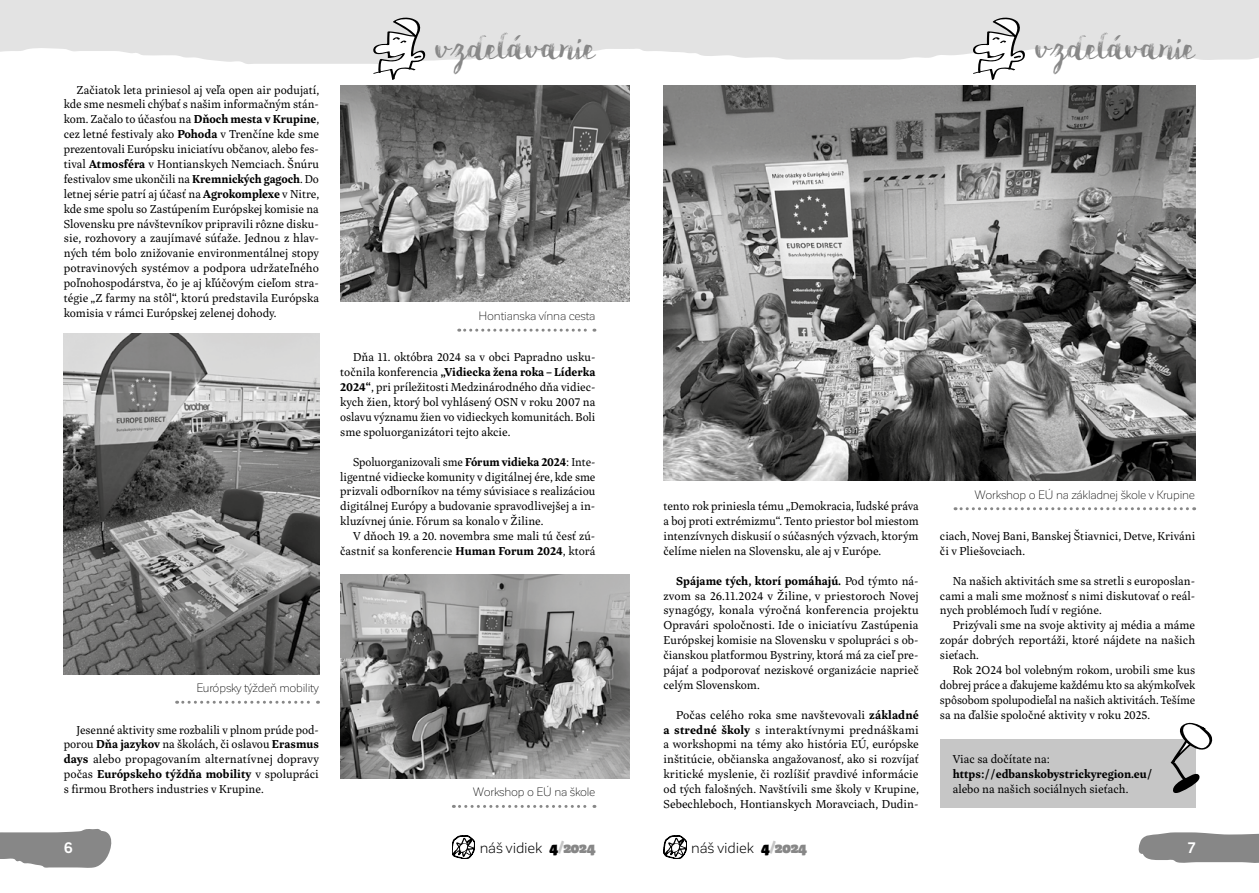
<style>
.page{position:relative;width:1259px;height:893px;background:#fff}
.page>*{position:absolute;margin:0;border:0;box-sizing:border-box;transform-origin:0 0}
.t1{font:42px "HMS Gilbert Dry Brush";color:#878787}
.t2{font:15px "Corporative Sans";letter-spacing:-.005em;color:#000}
.t3{font:700 15px "Corporative Sans";color:#fff}
.t4{font:12px/14.9px "Inka A Text";color:#000;text-align:justify}
.t5{font:300 12px "Corporative Sans";letter-spacing:-.015em;color:#000}
.t6{font:700 12px "Inka A Text";color:#000}
.s1{font-weight:700}
.s2{font-family:"Frido Narrow";font-size:18px}
.s3{font-family:"Frido Narrow";font-size:18px;color:#c6c6c6}
.s4{font-family:"Frido Narrow";font-size:18px;color:#878787}
</style>
<div class="page">
<svg style="left:1138px;top:832px;width:121px;height:31px"></svg>
<svg style="left:663px;top:836px;width:24px;height:23px"></svg>
<div style="left:940px;top:740px;width:255px;height:68px;background:#c6c6c6"></div>
<svg style="left:955px;top:507px;width:239px;height:3px"></svg>
<img style="left:663px;top:85px;width:532px;height:395px">
<svg style="left:1170px;top:723px;width:42px;height:70px"></svg>
<svg style="left:0;top:829px;width:112px;height:39px"></svg>
<svg style="left:452px;top:836px;width:23px;height:23px"></svg>
<img style="left:64px;top:334px;width:255px;height:340px">
<svg style="left:177px;top:701px;width:141px;height:3px"></svg>
<svg style="left:459px;top:329px;width:136px;height:3px"></svg>
<svg style="left:453px;top:805px;width:142px;height:3px"></svg>
<svg style="left:0;top:0;width:1259px;height:80px"></svg>
<img style="left:340px;top:85px;width:289px;height:217px">
<img style="left:340px;top:574px;width:289px;height:204px">
<img style="left:629px;top:85px;width:1px;height:217px">
<img style="left:629px;top:574px;width:1px;height:204px">
<p class="t4" style="left:64px;top:82px;width:257px;text-indent:13px">Začiatok leta priniesol aj veľa open air podujatí, kde sme nesmeli chýbať s našim informačným stán&shy;kom. Začalo to účasťou na <span class="s1">Dňoch mesta v Krupine</span>, cez letné festivaly ako <span class="s1">Pohoda</span> v Trenčíne kde sme prezentovali Európsku iniciatívu občanov, alebo fes&shy;tival <span class="s1">Atmosféra</span> v Hontianskych Nemciach. Šnúru festivalov sme ukončili na <span class="s1">Kremnických gagoch</span>. Do letnej série patrí aj účasť na <span class="s1">Agrokomplexe</span> v Nitre, kde sme spolu so Zastúpením Európskej komisie na Slovensku pre návštevníkov pripravili rôzne disku&shy;sie, rozhovory a zaujímavé súťaže. Jednou z hlav&shy;ných tém bolo znižovanie environmentálnej stopy potravinových systémov a podpora udržateľného poľnohospodárstva, čo je aj kľúčovým cieľom stra&shy;tégie „Z farmy na stôl“, ktorú predstavila Európska komisia v rámci Európskej zelenej dohody.</p>
<h1 class="t1" style="left:436px;top:25px;width:161px">vzdelávanie</h1>
<p class="t5" style="left:478px;top:310px;width:118px">Hontianska vínna cesta</p>
<p class="t4" style="left:340px;top:350px;width:257px;text-indent:13px">Dňa 11. októbra 2024 sa v obci Papradno usku&shy;točnila konferencia <span class="s1">„Vidiecka žena roka – Líderka 2024“</span>, pri príležitosti Medzinárodného dňa vidiec&shy;kych žien, ktorý bol vyhlásený OSN v roku 2007 na oslavu významu žien vo vidieckych komunitách. Boli sme spoluorganizátori tejto akcie.</p>
<p class="t4" style="left:340px;top:454px;width:257px;text-indent:13px">Spoluorganizovali sme <span class="s1">Fórum vidieka 2024</span>: Inte&shy;ligentné vidiecke komunity v digitálnej ére, kde sme prizvali odborníkov na témy súvisiace s realizáciou digitálnej Európy a budovanie spravodlivejšej a in&shy;kluzívnej únie. Fórum sa konalo v Žiline.</p>
<p class="t4" style="left:340px;top:529px;width:257px;text-align:right">V dňoch 19. a 20. novembra sme mali tú česť zú&shy;častniť sa konferencie <span class="s1">Human Forum 2024</span>, ktorá</p>
<p class="t5" style="left:196px;top:682px;width:124px">Európsky týždeň mobility</p>
<p class="t4" style="left:64px;top:722px;width:257px;text-indent:13px">Jesenné aktivity sme rozbalili v plnom prúde pod&shy;porou <span class="s1">Dňa jazykov</span> na školách, či oslavou <span class="s1">Erasmus days</span> alebo propagovaním alternatívnej dopravy počas <span class="s1">Európskeho týždňa mobility</span> v spolupráci s firmou Brothers industries v Krupine.</p>
<p class="t5" style="left:473px;top:786px;width:124px">Workshop o EÚ na škole</p>
<p class="t3" style="left:64px;top:839px;width:11px">6</p>
<p class="t2" style="left:480px;top:839px;width:117px">náš vidiek <span class="s2">4</span><span class="s3">/</span><span class="s4">2024</span></p>
<h1 class="t1" style="left:1036px;top:25px;width:161px">vzdelávanie</h1>
<p class="t4" style="left:663px;top:499px;width:257px">tento rok priniesla tému „Demokracia, ľudské práva a boj proti extrémizmu“. Tento priestor bol miestom intenzívnych diskusií o súčasných výzvach, ktorým čelíme nielen na Slovensku, ale aj v Európe.</p>
<p class="t4" style="left:663px;top:573px;width:257px;text-indent:13px"><span class="s1">Spájame tých, ktorí pomáhajú.</span> Pod týmto ná&shy;zvom sa 26.11.2024 v Žiline, v priestoroch Novej synagógy, konala výročná konferencia projektu Opravári spoločnosti. Ide o iniciatívu Zastúpenia Európskej komisie na Slovensku v spolupráci s ob&shy;čianskou platformou Bystriny, ktorá má za cieľ pre&shy;pájať a podporovať neziskové organizácie naprieč celým Slovenskom.</p>
<p class="t4" style="left:663px;top:707px;width:257px;text-indent:13px">Počas celého roka sme navštevovali <span class="s1">základné a stredné školy</span> s interaktívnymi prednáškami a workshopmi na témy ako história EÚ, európske inštitúcie, občianska angažovanosť, ako si rozvíjať kritické myslenie, či rozlíšiť pravdivé informácie od tých falošných. Navštívili sme školy v Krupine, Sebechleboch, Hontianskych Moravciach, Dudin-</p>
<p class="t5" style="left:975px;top:488px;width:222px">Workshop o EÚ na základnej škole v Krupine</p>
<p class="t4" style="left:940px;top:529px;width:257px">ciach, Novej Bani, Banskej Štiavnici, Detve, Kriváni či v Pliešovciach.</p>
<p class="t4" style="left:940px;top:573px;width:257px;text-indent:13px">Na našich aktivitách sme sa stretli s europoslan&shy;cami a mali sme možnosť s nimi diskutovať o reál&shy;nych problémoch ľudí v regióne.</p>
<p class="t4" style="left:940px;top:618px;width:257px;text-indent:13px">Prizývali sme na svoje aktivity aj média a máme zopár dobrých reportáži, ktoré nájdete na našich sieťach.</p>
<p class="t4" style="left:940px;top:663px;width:257px;text-indent:13px">Rok 2O24 bol volebným rokom, urobili sme kus dobrej práce a ďakujeme každému kto sa akýmkoľvek spôsobom spolupodieľal na našich aktivitách. Tešíme sa na ďalšie spoločné aktivity v roku 2025.</p>
<p class="t4" style="left:952px;top:752px;width:99px">Viac sa dočítate na:</p>
<p class="t6" style="left:952px;top:767px;width:201px">https://edbanskobystrickyregion.eu/</p>
<p class="t4" style="left:952px;top:782px;width:177px">alebo na našich sociálnych sieťach.</p>
<p class="t2" style="left:691px;top:839px;width:117px">náš vidiek <span class="s2">4</span><span class="s3">/</span><span class="s4">2024</span></p>
<p class="t3" style="left:1188px;top:839px;width:8px">7</p>
</div>
